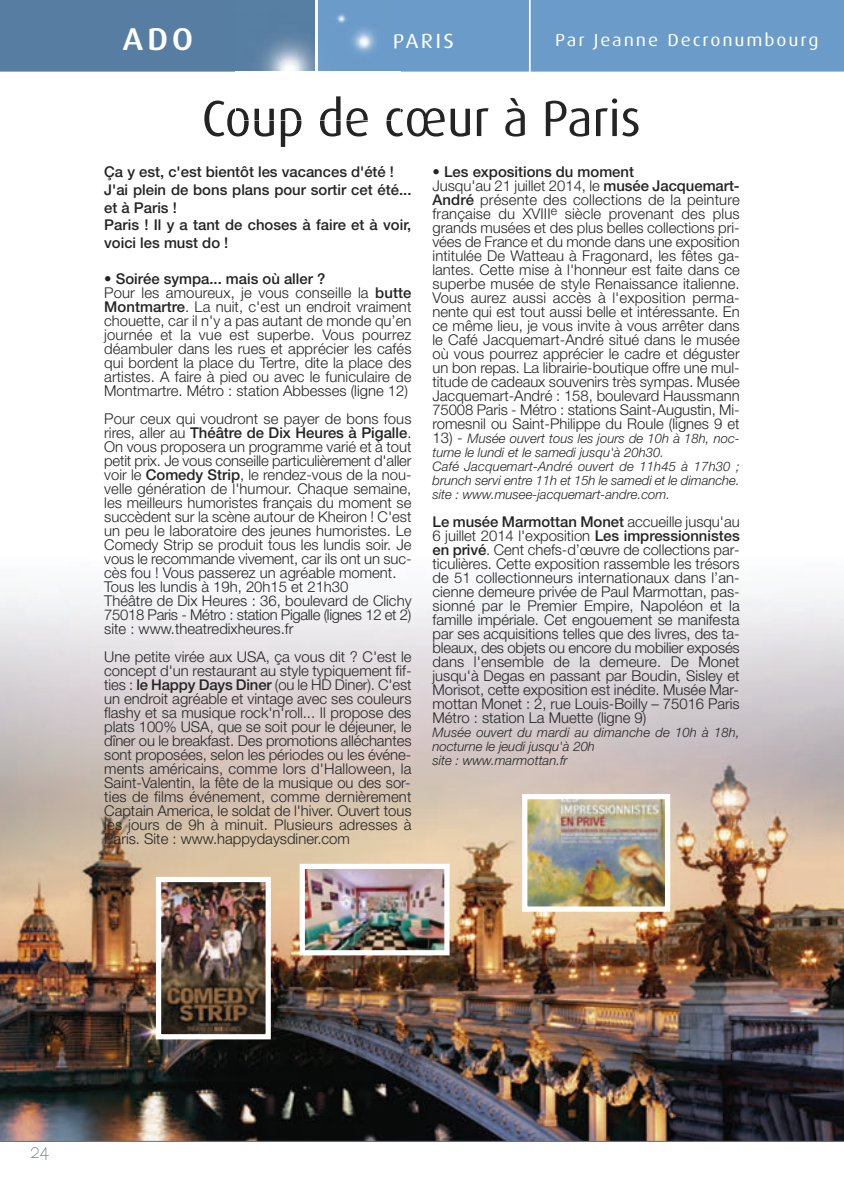
<style>
.page{position:relative;width:844px;height:1191px;background:#fff}
.page>*{position:absolute;margin:0;border:0;box-sizing:border-box;transform-origin:0 0}
.t1{font:50.75px "Dax";letter-spacing:-.005em;color:#252425}
.t2{font:500 31.5px "Dax";color:#fff;scale:1.11 1}
.t3{font:21px "Eurofurencelight";color:#637787}
.t4{font:20.47px "Dax";letter-spacing:.1em;color:#fff;scale:1.11 1}
.t5{font:17.32px "Dax";letter-spacing:.1em;color:#fff;scale:1.11 1}
.t6{font:300 14.88px/14px "Helvetica Neue";color:#252425}
.t7{font:500 14.88px/17.8px "Helvetica Neue";color:#252425}
.t8{font:italic 300 13.12px/14px "Helvetica Neue";color:#252425}
.s1{font-weight:500}
.s2{font-style:normal;font-size:14.88px}
</style>
<div class="page">
<img style="left:0;top:588px;width:843px;height:552px">
<hr style="left:0;top:1140px;width:843px;height:1px;background:#637787">
<div style="left:0;top:0;width:843px;height:73px;background:#6b9bc9"></div>
<div style="left:0;top:0;width:236px;height:72px;background:#577ea2"></div>
<hr style="left:529px;top:0;width:1px;height:73px;background:#fff">
<hr style="left:0;top:72px;width:843px;height:3px;background:#fff">
<img style="left:236px;top:0;width:164px;height:72px">
<img style="left:236px;top:96px;width:164px;height:24px">
<img style="left:394px;top:34px;width:6px;height:15px">
<img style="left:162px;top:883px;width:103px;height:150px">
<div style="left:156px;top:877px;width:115px;height:162px;border:5px solid #fff"></div>
<img style="left:305px;top:869px;width:138px;height:80px">
<div style="left:299px;top:863px;width:150px;height:92px;border:5px solid #fff"></div>
<img style="left:528px;top:800px;width:136px;height:105px">
<div style="left:522px;top:794px;width:148px;height:117px;border:5px solid #fff"></div>
<h2 class="t2" style="left:122px;top:26px;width:65px">ADO</h2>
<h3 class="t4" style="left:392px;top:32px;width:57px">PARIS</h3>
<p class="t5" style="left:555px;top:32px;width:239px">Par Jeanne Decronumbourg</p>
<h1 class="t1" style="left:201px;top:96px;width:440px">Coup de cœur à Paris</h1>
<p class="t7" style="left:104px;top:164px;width:309px">Ça y est, c'est bientôt les vacances d'été !<br>J'ai plein de bons plans pour sortir cet été... et à Paris !<br>Paris ! Il y a tant de choses à faire et à voir, voici les must do !</p>
<p class="t6" style="left:104px;top:273px;width:308px"><span class="s1">• Soirée sympa... mais où aller ?<br></span>Pour les amoureux, je vous conseille la <span class="s1">butte Montmartre</span>. La nuit, c'est un endroit vraiment chouette, car il n'y a pas autant de monde qu’en journée et la vue est superbe. Vous pourrez déambuler dans les rues et apprécier les cafés qui bordent la place du Tertre, dite la place des artistes. A faire à pied ou avec le funiculaire de Montmartre. Métro : station Abbesses (ligne 12)</p>
<p class="t6" style="left:104px;top:413px;width:309px">Pour ceux qui voudront se payer de bons fous rires, aller au <span class="s1">Théâtre de Dix Heures à Pigalle</span>.<br>On vous proposera un programme varié et à tout petit prix. Je vous conseille particulièrement d'aller voir le <span class="s1">Comedy Strip</span>, le rendez-vous de la nou&shy;velle génération de l'humour. Chaque semaine, les meilleurs humoristes français du moment se succèdent sur la scène autour de Kheiron ! C'est un peu le laboratoire des jeunes humoristes. Le Comedy Strip se produit tous les lundis soir. Je vous le recommande vivement, car ils ont un suc&shy;cès fou ! Vous passerez un agréable moment.<br>Tous les lundis à 19h, 20h15 et 21h30<br>Théâtre de Dix Heures : 36, boulevard de Clichy 75018 Paris - Métro : station Pigalle (lignes 12 et 2) site : www.theatredixheures.fr</p>
<p class="t6" style="left:104px;top:651px;width:309px;text-align:justify">Une petite virée aux USA, ça vous dit ? C'est le concept d'un restaurant au style typiquement fif&shy;ties : <span class="s1">le Happy Days Diner</span> (ou le HD Diner). C'est un endroit agréable et vintage avec ses couleurs flashy et sa musique rock'n'roll... Il propose des plats 100% USA, que se soit pour le déjeuner, le dîner ou le breakfast. Des promotions alléchantes sont proposées, selon les périodes ou les événe&shy;ments américains, comme lors d'Halloween, la Saint-Valentin, la fête de la musique ou des sor&shy;ties de films événement, comme dernièrement Captain America, le soldat de l'hiver. Ouvert tous les jours de 9h à minuit. Plusieurs adresses à Paris. Site : www.happydaysdiner.com</p>
<p class="t6" style="left:432px;top:166px;width:309px"><span class="s1">• Les expositions du moment<br></span>Jusqu'au 21 juillet 2014, le <span class="s1">musée Jacquemart-André</span> présente des collections de la peinture française du XVIII<sup>e</sup> siècle provenant des plus grands musées et des plus belles collections pri&shy;vées de France et du monde dans une exposition intitulée De Watteau à Fragonard, les fêtes ga&shy;lantes. Cette mise à l'honneur est faite dans ce superbe musée de style Renaissance italienne.<br>Vous aurez aussi accès à l'exposition perma&shy;nente qui est tout aussi belle et intéressante. En ce même lieu, je vous invite à vous arrêter dans le Café Jacquemart-André situé dans le musée où vous pourrez apprécier le cadre et déguster un bon repas. La librairie-boutique offre une mul&shy;titude de cadeaux souvenirs très sympas. Musée Jacquemart-André : 158, boulevard Haussmann 75008 Paris - Métro : stations Saint-Augustin, Mi&shy;romesnil ou Saint-Philippe du Roule (lignes 9 et</p>
<p class="t8" style="left:432px;top:432px;width:309px"><span class="s2">13) -</span> Musée ouvert tous les jours de 10h à 18h, noc&shy;turne le lundi et le samedi jusqu'à 20h30.<br>Café Jacquemart-André ouvert de 11h45 à 17h30 ; brunch servi entre 11h et 15h le samedi et le dimanche. site : www.musee-jacquemart-andre.com.</p>
<p class="t6" style="left:432px;top:516px;width:309px;text-align:justify"><span class="s1">Le musée Marmottan Monet</span> accueille jusqu'au 6 juillet 2014 l'exposition <span class="s1">Les impressionnistes en privé</span>. Cent chefs-d’œuvre de collections par&shy;ticulières. Cette exposition rassemble les trésors de 51 collectionneurs internationaux dans l’an&shy;cienne demeure privée de Paul Marmottan, pas&shy;sionné par le Premier Empire, Napoléon et la famille impériale. Cet engouement se manifesta par ses acquisitions telles que des livres, des ta&shy;bleaux, des objets ou encore du mobilier exposés dans l'ensemble de la demeure. De Monet jusqu'à Degas en passant par Boudin, Sisley et Morisot, cette exposition est inédite. Musée Mar&shy;mottan Monet : 2, rue Louis-Boilly – 75016 Paris Métro : station La Muette (ligne 9)</p>
<p class="t8" style="left:432px;top:726px;width:309px">Musée ouvert du mardi au dimanche de 10h à 18h, nocturne le jeudi jusqu'à 20h<br>site : www.marmottan.fr</p>
<h3 class="t3" style="left:30px;top:1141px;width:21px">24</h3>
</div>
